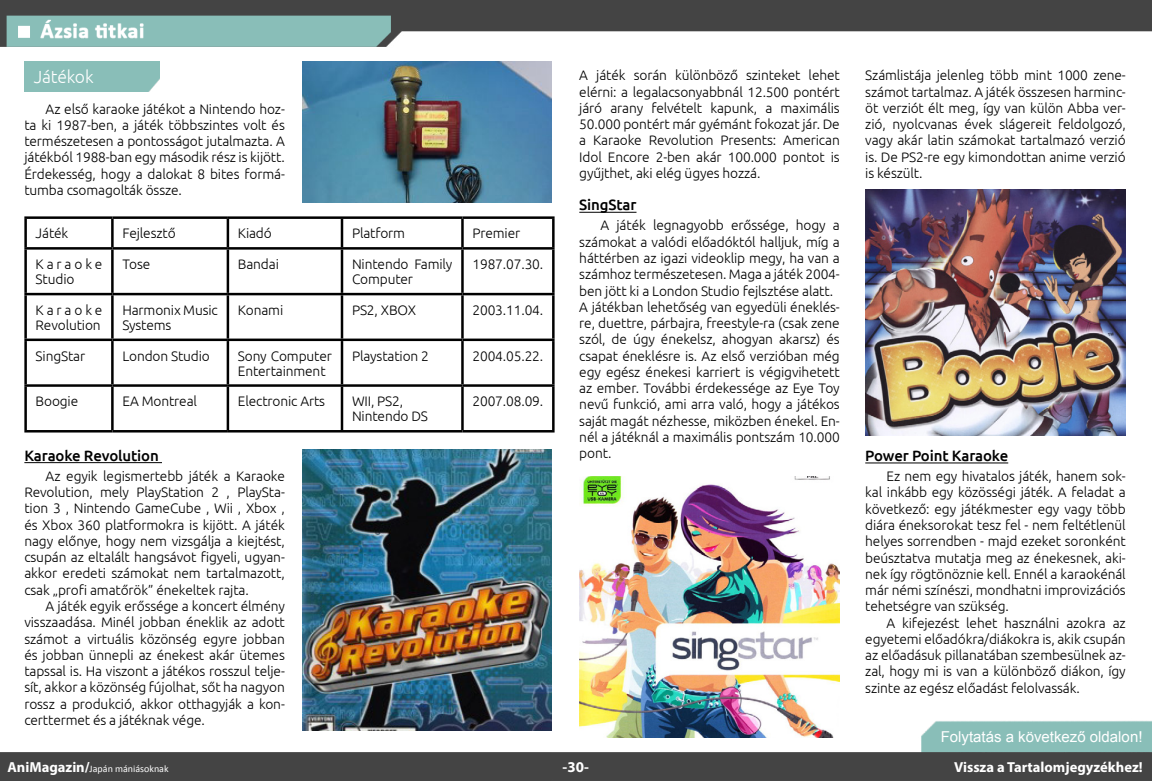
<style>
.page{position:relative;width:1152px;height:781px;background:#fff}
.page>*{position:absolute;margin:0;border:0;box-sizing:border-box;transform-origin:0 0}
.t1{font:300 17.5px "Ubuntu";letter-spacing:-.01em;color:#fff}
.t2{font:500 15px "Ubuntu";letter-spacing:-.01em;color:#000}
.t3{font:15px "Arial";color:#fff}
.t4{font:700 15px "Myriad Pro";color:#fff}
.t5{font:700 14.5px "Myriad Pro";color:#fff}
.t6{font:300 13.75px/16.2px "Ubuntu";letter-spacing:-.01em;color:#000;text-align:justify}
.t7{font:300 13.75px/15px "Ubuntu";letter-spacing:.195em;color:#000}
.t8{font:10px "Calibri";color:#fff}
.s1{font-family:"Myriad Pro";font-weight:700;font-size:14.5px}
</style>
<div class="page">
<img style="left:0;top:0;width:1152px;height:780px">
<hr style="left:24px;top:216px;width:88px;height:3px;background:#000">
<hr style="left:24px;top:219px;width:3px;height:28px;background:#000">
<hr style="left:112px;top:216px;width:116px;height:3px;background:#000">
<hr style="left:111px;top:219px;width:3px;height:28px;background:#000">
<hr style="left:228px;top:216px;width:114px;height:3px;background:#000">
<hr style="left:227px;top:219px;width:2px;height:28px;background:#000">
<hr style="left:342px;top:216px;width:120px;height:3px;background:#000">
<hr style="left:341px;top:219px;width:2px;height:28px;background:#000">
<hr style="left:462px;top:216px;width:93px;height:3px;background:#000">
<hr style="left:461px;top:219px;width:3px;height:28px;background:#000">
<hr style="left:552px;top:219px;width:3px;height:28px;background:#000">
<hr style="left:24px;top:247px;width:88px;height:2px;background:#000">
<hr style="left:24px;top:249px;width:3px;height:43px;background:#000">
<hr style="left:112px;top:247px;width:116px;height:2px;background:#000">
<hr style="left:111px;top:249px;width:3px;height:43px;background:#000">
<hr style="left:228px;top:247px;width:114px;height:2px;background:#000">
<hr style="left:227px;top:249px;width:2px;height:43px;background:#000">
<hr style="left:342px;top:247px;width:120px;height:2px;background:#000">
<hr style="left:341px;top:249px;width:2px;height:43px;background:#000">
<hr style="left:462px;top:247px;width:93px;height:2px;background:#000">
<hr style="left:461px;top:249px;width:3px;height:43px;background:#000">
<hr style="left:552px;top:249px;width:3px;height:43px;background:#000">
<hr style="left:24px;top:292px;width:88px;height:3px;background:#000">
<hr style="left:24px;top:295px;width:3px;height:43px;background:#000">
<hr style="left:112px;top:292px;width:116px;height:3px;background:#000">
<hr style="left:111px;top:295px;width:3px;height:43px;background:#000">
<hr style="left:228px;top:292px;width:114px;height:3px;background:#000">
<hr style="left:227px;top:295px;width:2px;height:43px;background:#000">
<hr style="left:342px;top:292px;width:120px;height:3px;background:#000">
<hr style="left:341px;top:295px;width:2px;height:43px;background:#000">
<hr style="left:462px;top:292px;width:93px;height:3px;background:#000">
<hr style="left:461px;top:295px;width:3px;height:43px;background:#000">
<hr style="left:552px;top:295px;width:3px;height:43px;background:#000">
<hr style="left:24px;top:338px;width:88px;height:3px;background:#000">
<hr style="left:24px;top:341px;width:3px;height:43px;background:#000">
<hr style="left:112px;top:338px;width:116px;height:3px;background:#000">
<hr style="left:111px;top:341px;width:3px;height:43px;background:#000">
<hr style="left:228px;top:338px;width:114px;height:3px;background:#000">
<hr style="left:227px;top:341px;width:2px;height:43px;background:#000">
<hr style="left:342px;top:338px;width:120px;height:3px;background:#000">
<hr style="left:341px;top:341px;width:2px;height:43px;background:#000">
<hr style="left:462px;top:338px;width:93px;height:3px;background:#000">
<hr style="left:461px;top:341px;width:3px;height:43px;background:#000">
<hr style="left:552px;top:341px;width:3px;height:43px;background:#000">
<hr style="left:24px;top:384px;width:88px;height:2px;background:#000">
<hr style="left:24px;top:386px;width:3px;height:43px;background:#000">
<hr style="left:112px;top:384px;width:116px;height:2px;background:#000">
<hr style="left:111px;top:386px;width:3px;height:43px;background:#000">
<hr style="left:228px;top:384px;width:114px;height:2px;background:#000">
<hr style="left:227px;top:386px;width:2px;height:43px;background:#000">
<hr style="left:342px;top:384px;width:120px;height:2px;background:#000">
<hr style="left:341px;top:386px;width:2px;height:43px;background:#000">
<hr style="left:462px;top:384px;width:93px;height:2px;background:#000">
<hr style="left:461px;top:386px;width:3px;height:43px;background:#000">
<hr style="left:552px;top:386px;width:3px;height:43px;background:#000">
<hr style="left:24px;top:429px;width:88px;height:3px;background:#000">
<hr style="left:112px;top:429px;width:116px;height:3px;background:#000">
<hr style="left:228px;top:429px;width:114px;height:3px;background:#000">
<hr style="left:342px;top:429px;width:120px;height:3px;background:#000">
<hr style="left:462px;top:429px;width:93px;height:3px;background:#000">
<hr style="left:24px;top:462px;width:138px;height:1px;background:#000">
<img style="left:302px;top:449px;width:249px;height:281px">
<img style="left:579px;top:475px;width:261px;height:262px">
<img style="left:302px;top:61px;width:249px;height:141px">
<div style="left:24px;top:61px;width:136px;height:30px;background:#89beb8"></div>
<img style="left:865px;top:190px;width:261px;height:245px">
<hr style="left:579px;top:212px;width:58px;height:1px;background:#000">
<hr style="left:865px;top:462px;width:143px;height:1px;background:#000">
<p class="t1" style="left:34px;top:66px;width:61px">Játékok</p>
<p class="t6" style="left:579px;top:67px;width:262px">A játék során különböző szinteket lehet elérni: a legalacsonyabbnál 12.500 pontért járó arany felvételt kapunk, a maximális 50.000 pontért már gyémánt fokozat jár. De a Karaoke Revolution Presents: American Idol Encore 2-ben akár 100.000 pontot is gyűjthet, aki elég ügyes hozzá.</p>
<p class="t2" style="left:579px;top:195px;width:59px">SingStar</p>
<p class="t6" style="left:579px;top:217px;width:262px;text-align:left;text-indent:21px">A játék legnagyobb erőssége, hogy a számokat a valódi előadóktól halljuk, míg a háttérben az igazi videoklip megy, ha van a számhoz természetesen. Maga a játék 2004- ben jött ki a London Studio fejlsztése alatt.<br>A játékban lehetőség van egyedüli éneklés&shy;re, duettre, párbajra, freestyle-ra (csak zene szól, de úgy énekelsz, ahogyan akarsz) és csapat éneklésre is. Az első verzióban még egy egész énekesi karriert is végigvihetett az ember. További érdekessége az Eye Toy nevű funkció, ami arra való, hogy a játékos saját magát nézhesse, miközben énekel. En&shy;nél a játéknál a maximális pontszám 10.000 pont.</p>
<p class="t6" style="left:24px;top:100px;width:262px;text-indent:21px">Az első karaoke játékot a Nintendo hoz&shy;ta ki 1987-ben, a játék többszintes volt és természetesen a pontosságot jutalmazta. A játékból 1988-ban egy második rész is kijött.<br>Érdekesség, hogy a dalokat 8 bites formá&shy;tumba csomagolták össze.</p>
<p class="t6" style="left:36px;top:225px;width:34px">Játék</p>
<p class="t6" style="left:122px;top:225px;width:55px">Fejlesztő</p>
<p class="t6" style="left:238px;top:225px;width:35px">Kiadó</p>
<p class="t6" style="left:352px;top:225px;width:55px">Platform</p>
<p class="t6" style="left:472px;top:225px;width:49px">Premier</p>
<p class="t7" style="left:36px;top:256px;width:68px">Karaoke<br>Studio</p>
<p class="t6" style="left:122px;top:255px;width:29px">Tose</p>
<p class="t6" style="left:238px;top:255px;width:43px">Bandai</p>
<p class="t6" style="left:352px;top:256px;width:102px;line-height:15px">Nintendo Family<br>Computer</p>
<p class="t6" style="left:472px;top:255px;width:72px">1987.07.30.</p>
<p class="t6" style="left:36px;top:302px;width:68px;line-height:15px">Karaoke<br>Revolution</p>
<p class="t6" style="left:122px;top:302px;width:97px;line-height:15px">Harmonix Music<br>Systems</p>
<p class="t6" style="left:238px;top:301px;width:47px">Konami</p>
<p class="t6" style="left:352px;top:301px;width:66px">PS2, XBOX</p>
<p class="t6" style="left:472px;top:301px;width:72px">2003.11.04.</p>
<p class="t6" style="left:36px;top:347px;width:51px">SingStar</p>
<p class="t6" style="left:122px;top:347px;width:89px">London Studio</p>
<p class="t6" style="left:238px;top:347px;width:96px;line-height:15px">Sony Computer<br>Entertainment</p>
<p class="t6" style="left:352px;top:347px;width:79px">Playstation 2</p>
<p class="t6" style="left:472px;top:347px;width:72px">2004.05.22.</p>
<p class="t6" style="left:36px;top:392px;width:44px">Boogie</p>
<p class="t6" style="left:122px;top:392px;width:76px">EA Montreal</p>
<p class="t6" style="left:238px;top:392px;width:89px">Electronic Arts</p>
<p class="t6" style="left:352px;top:393px;width:78px;line-height:15px">WII, PS2,<br>Nintendo DS</p>
<p class="t6" style="left:472px;top:392px;width:72px">2007.08.09.</p>
<p class="t2" style="left:24px;top:445px;width:136px">Karaoke Revolution</p>
<p class="t6" style="left:24px;top:467px;width:262px;text-indent:21px">Az egyik legismertebb játék a Karaoke Revolution, mely PlayStation 2 , PlaySta&shy;tion 3 , Nintendo GameCube , Wii , Xbox , és Xbox 360 platformokra is kijött. A játék nagy előnye, hogy nem vizsgálja a kiejtést, csupán az eltalált hangsávot figyeli, ugyan&shy;akkor eredeti számokat nem tartalmazott, csak „profi amatőrök” énekeltek rajta.</p>
<p class="t6" style="left:24px;top:597px;width:262px;text-indent:21px">A játék egyik erőssége a koncert élmény visszaadása. Minél jobban éneklik az adott számot a virtuális közönség egyre jobban és jobban ünnepli az énekest akár ütemes tapssal is. Ha viszont a játékos rosszul telje&shy;sít, akkor a közönség fújolhat, sőt ha nagyon rossz a produkció, akkor otthagyják a kon&shy;certtermet és a játéknak vége.</p>
<p class="t6" style="left:865px;top:67px;width:262px">Számlistája jelenleg több mint 1000 zene&shy;számot tartalmaz. A játék összesen harminc&shy;öt verziót élt meg, így van külön Abba ver&shy;zió, nyolcvanas évek slágereit feldolgozó, vagy akár latin számokat tartalmazó verzió is. De PS2-re egy kimondottan anime verzió is készült.</p>
<p class="t2" style="left:865px;top:446px;width:144px">Power Point Karaoke</p>
<p class="t6" style="left:865px;top:467px;width:262px;text-indent:21px">Ez nem egy hivatalos játék, hanem sok&shy;kal inkább egy közösségi játék. A feladat a következő: egy játékmester egy vagy több diára éneksorokat tesz fel - nem feltétlenül helyes sorrendben - majd ezeket soronként beúsztatva mutatja meg az énekesnek, aki&shy;nek így rögtönöznie kell. Ennél a karaokénál már némi színészi, mondhatni improvizációs tehetségre van szükség.</p>
<p class="t6" style="left:865px;top:613px;width:262px;text-indent:21px">A kifejezést lehet használni azokra az egyetemi előadókra/diákokra is, akik csupán az előadásuk pillanatában szembesülnek az&shy;zal, hogy mi is van a különböző diákon, így szinte az egész előadást felolvassák.</p>
<p class="t3" style="left:941px;top:726px;width:203px">Folytatás a következő oldalon!</p>
<p class="t8" style="left:7px;top:761px;width:163px"><span class="s1">AniMagazin/</span>Japán mániásoknak</p>
<p class="t4" style="left:563px;top:756px;width:28px">-30-</p>
<p class="t5" style="left:954px;top:756px;width:190px">Vissza a Tartalomjegyzékhez!</p>
</div>
